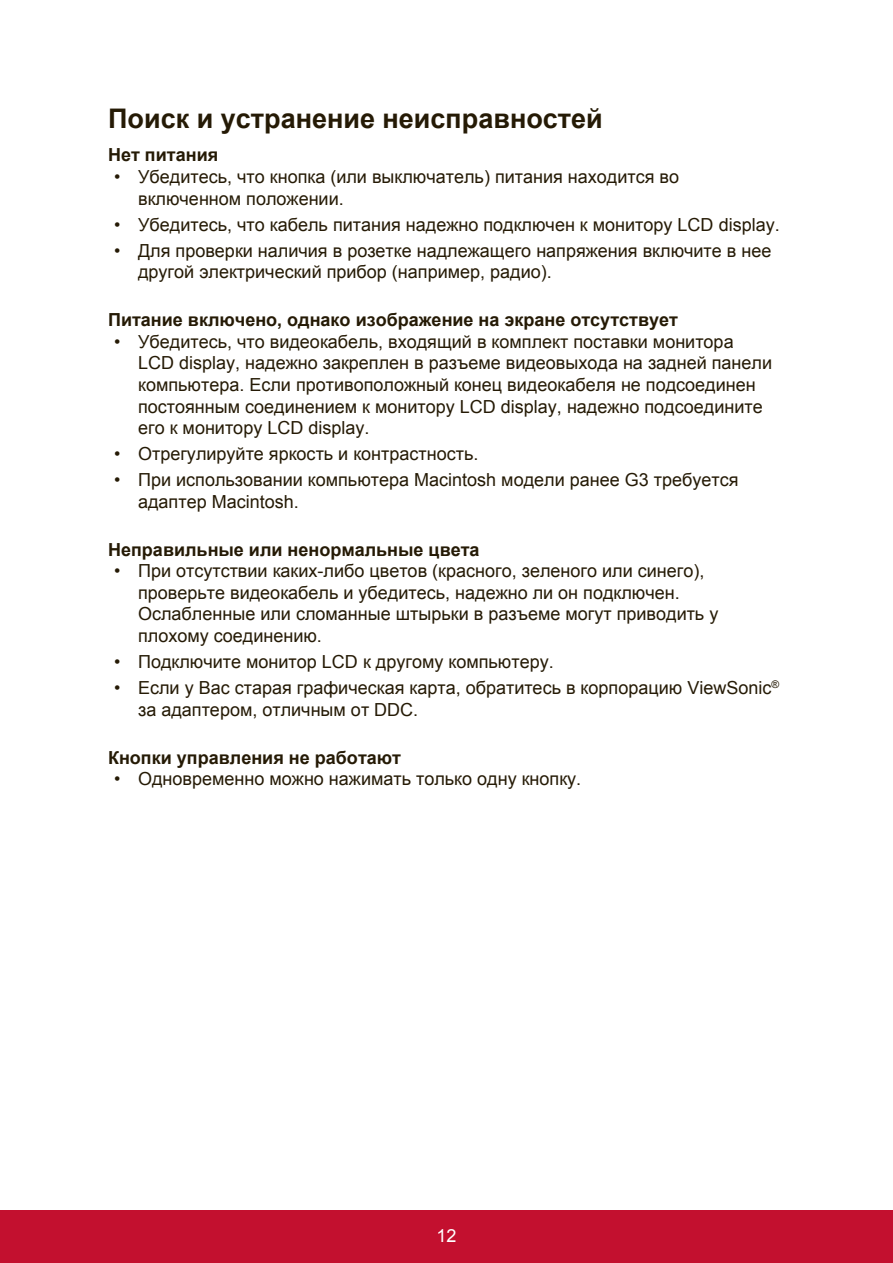
<style>
.page{position:relative;width:893px;height:1263px;background:#fff}
.page>*{position:absolute;margin:0;border:0;box-sizing:border-box;transform-origin:0 0}
.t1{font:700 27px "Arial";color:#251a05}
.t2{font:18px/21.6px "Arial";color:#251a05}
.t3{font:700 18px "Arial";color:#251a05}
.t4{font:18px "Arial";color:#fff}
</style>
<div class="page">
<div style="left:0;top:1210px;width:892px;height:53px;background:#c3102f"></div>
<h1 class="t1" style="left:108px;top:100px;width:496px">Поиск и устранение неисправностей</h1>
<p class="t3" style="left:108px;top:143px;width:112px">Нет питания</p>
<p class="t2" style="left:138px;top:166px;width:542px;text-indent:-24px">• Убедитесь, что кнопка (или выключатель) питания находится во включенном положении.</p>
<p class="t2" style="left:114px;top:214px;width:666px">• Убедитесь, что кабель питания надежно подключен к монитору LCD display.</p>
<p class="t2" style="left:138px;top:240px;width:634px;text-indent:-24px">• Для проверки наличия в розетке надлежащего напряжения включите в нее другой электрический прибор (например, радио).</p>
<p class="t3" style="left:108px;top:308px;width:571px">Питание включено, однако изображение на экране отсутствует</p>
<p class="t2" style="left:138px;top:331px;width:635px;text-indent:-24px">• Убедитесь, что видеокабель, входящий в комплект поставки монитора LCD display, надежно закреплен в разъеме видеовыхода на задней панели компьютера. Если противоположный конец видеокабеля не подсоединен постоянным соединением к монитору LCD display, надежно подсоедините его к монитору LCD display.</p>
<p class="t2" style="left:114px;top:443px;width:365px">• Отрегулируйте яркость и контрастность.</p>
<p class="t2" style="left:138px;top:469px;width:601px;text-indent:-24px">• При использовании компьютера Macintosh модели ранее G3 требуется адаптер Macintosh.</p>
<p class="t3" style="left:108px;top:537px;width:373px">Неправильные или ненормальные цвета</p>
<p class="t2" style="left:138px;top:560px;width:581px;text-indent:-24px">• При отсутствии каких-либо цветов (красного, зеленого или синего), проверьте видеокабель и убедитесь, надежно ли он подключен.<br>Ослабленные или сломанные штырьки в разъеме могут приводить у плохому соединению.</p>
<p class="t2" style="left:114px;top:651px;width:441px">• Подключите монитор LCD к другому компьютеру.</p>
<p class="t2" style="left:138px;top:677px;width:642px;text-indent:-24px">• Если у Вас старая графическая карта, обратитесь в корпорацию ViewSonic<sup>® </sup>за адаптером, отличным от DDC.</p>
<p class="t3" style="left:108px;top:745px;width:294px">Кнопки управления не работают</p>
<p class="t2" style="left:114px;top:768px;width:468px">• Одновременно можно нажимать только одну кнопку.</p>
<p class="t4" style="left:436px;top:1223px;width:22px">12</p>
</div>
